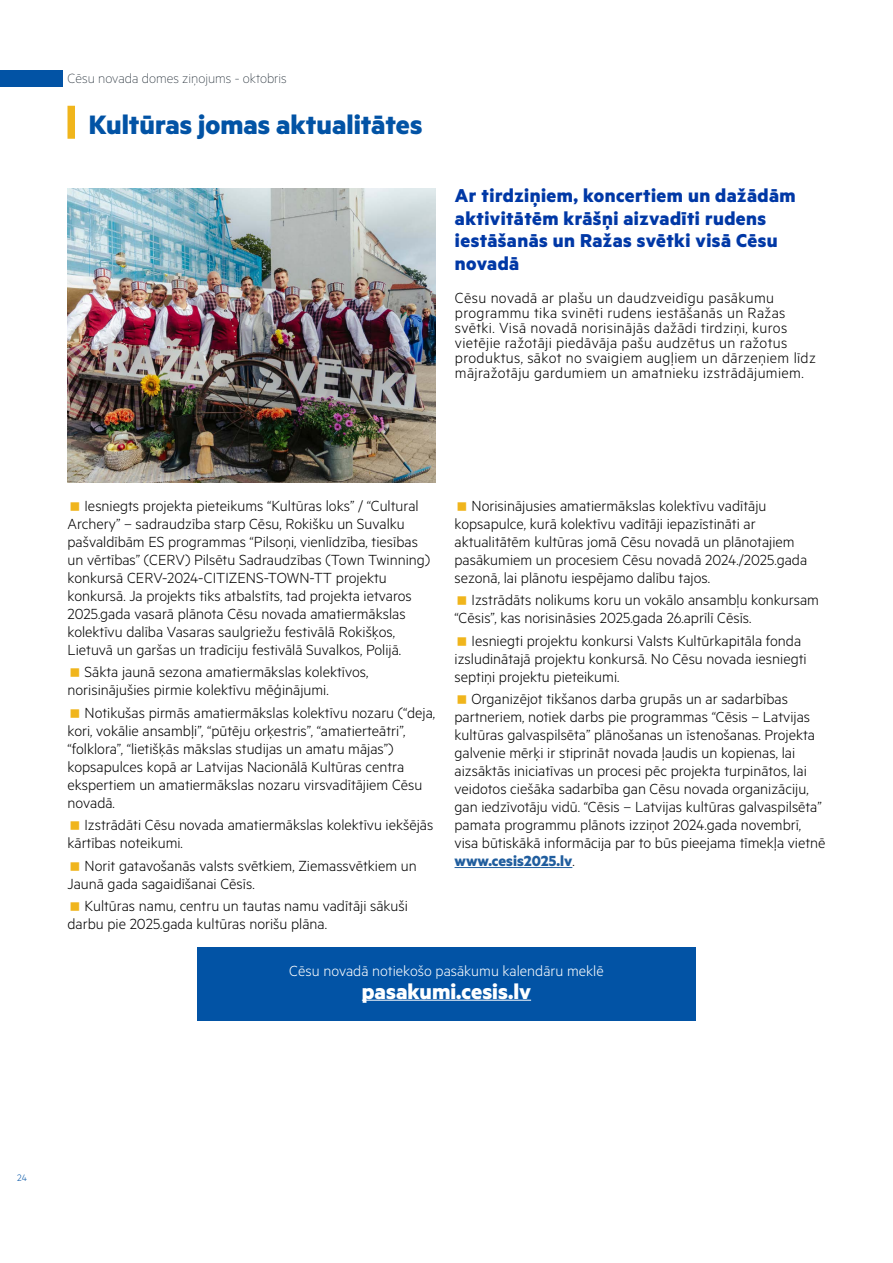
<style>
.page{position:relative;width:893px;height:1263px;background:#fff}
.page>*{position:absolute;margin:0;border:0;box-sizing:border-box;transform-origin:0 0}
.t1{font:700 30px "Metric";color:#0253a5}
.t2{font:700 24px "Metric";color:#fff}
.t3{font:700 21px/22.5px "Metric";letter-spacing:.02em;color:#0038a6}
.t4{font:300 16.5px/18px "Metric";color:#000}
.t5{font:300 16.5px/15px "Metric";letter-spacing:.02em;color:#000}
.t6{font:300 16.5px "Metric";color:#fff}
.t7{font:100 15px "Metric";color:#1b2630}
.t8{font:300 10.5px "Metric";color:#0253a5}
.s1{font-weight:700;color:#215e9e}
</style>
<div class="page">
<div style="left:0;top:70px;width:63px;height:17px;background:#0253a5"></div>
<img style="left:68px;top:188px;width:367px;height:294px">
<div style="left:68px;top:106px;width:7px;height:33px;background:#f0b51c"></div>
<div style="left:197px;top:947px;width:499px;height:73px;background:#0253a5"></div>
<hr style="left:362px;top:1000px;width:169px;height:1px;background:#fff">
<hr style="left:454px;top:867px;width:118px;height:1px;background:#215e9e">
<p class="t7" style="left:68px;top:70px;width:221px">Cēsu novada domes ziņojums ‑ oktobris</p>
<h1 class="t1" style="left:89px;top:106px;width:335px">Kultūras jomas aktualitātes</h1>
<p class="t3" style="left:455px;top:184px;width:342px">Ar tirdziņiem, koncertiem un dažādām aktivitātēm krāšņi aizvadīti rudens iestāšanās un Ražas svētki visā Cēsu novadā</p>
<p class="t5" style="left:455px;top:289px;width:362px">Cēsu novadā ar plašu un daudzveidīgu pasākumu programmu tika svinēti rudens iestāšanās un Ražas svētki. Visā novadā norisinājās dažādi tirdziņi, kuros vietējie ražotāji piedāvāja pašu audzētus un ražotus produktus, sākot no svaigiem augļiem un dārzeņiem līdz mājražotāju gardumiem un amatnieku izstrādājumiem.</p>
<p class="t4" style="left:67px;top:496px;width:364px;text-indent:17px">Iesniegts projekta pieteikums “Kultūras loks” / “Cultural Archery” – sadraudzība starp Cēsu, Rokišku un Suvalku pašvaldībām ES programmas “Pilsoņi, vienlīdzība, tiesības un vērtības” (CERV) Pilsētu Sadraudzības (Town Twinning) konkursā CERV-2024-CITIZENS-TOWN-TT projektu konkursā. Ja projekts tiks atbalstīts, tad projekta ietvaros 2025.gada vasarā plānota Cēsu novada amatiermākslas kolektīvu dalība Vasaras saulgriežu festivālā Rokišķos, Lietuvā un garšas un tradīciju festivālā Suvalkos, Polijā.</p>
<p class="t4" style="left:67px;top:662px;width:302px;text-indent:17px">Sākta jaunā sezona amatiermākslas kolektīvos, norisinājušies pirmie kolektīvu mēģinājumi.</p>
<p class="t4" style="left:67px;top:703px;width:369px;text-indent:17px">Notikušas pirmās amatiermākslas kolektīvu nozaru (“deja, kori, vokālie ansambļi”, “pūtēju orķestris”, “amatierteātri”, “folklora”, “lietišķās mākslas studijas un amatu mājas”) kopsapulces kopā ar Latvijas Nacionālā Kultūras centra ekspertiem un amatiermākslas nozaru virsvadītājiem Cēsu novadā.</p>
<p class="t4" style="left:67px;top:815px;width:367px;text-indent:17px">Izstrādāti Cēsu novada amatiermākslas kolektīvu iekšējās kārtības noteikumi.</p>
<p class="t4" style="left:67px;top:856px;width:351px;text-indent:17px">Norit gatavošanās valsts svētkiem, Ziemassvētkiem un<br>Jaunā gada sagaidīšanai Cēsīs.</p>
<p class="t4" style="left:67px;top:896px;width:342px;text-indent:17px">Kultūras namu, centru un tautas namu vadītāji sākuši darbu pie 2025.gada kultūras norišu plāna.</p>
<p class="t4" style="left:454px;top:496px;width:354px;text-indent:17px">Norisinājusies amatiermākslas kolektīvu vadītāju kopsapulce, kurā kolektīvu vadītāji iepazīstināti ar aktualitātēm kultūras jomā Cēsu novadā un plānotajiem pasākumiem un procesiem Cēsu novadā 2024./2025.gada sezonā, lai plānotu iespējamo dalību tajos.</p>
<p class="t4" style="left:454px;top:590px;width:366px;text-indent:17px">Izstrādāts nolikums koru un vokālo ansambļu konkursam “Cēsis”, kas norisināsies 2025.gada 26.aprīlī Cēsīs.</p>
<p class="t4" style="left:454px;top:631px;width:354px;text-indent:17px">Iesniegti projektu konkursi Valsts Kultūrkapitāla fonda izsludinātajā projektu konkursā. No Cēsu novada iesniegti septiņi projektu pieteikumi.</p>
<p class="t4" style="left:454px;top:689px;width:372px;text-indent:17px">Organizējot tikšanos darba grupās un ar sadarbības partneriem, notiek darbs pie programmas “Cēsis – Latvijas kultūras galvaspilsēta” plānošanas un īstenošanas. Projekta galvenie mērķi ir stiprināt novada ļaudis un kopienas, lai aizsāktās iniciatīvas un procesi pēc projekta turpinātos, lai veidotos ciešāka sadarbība gan Cēsu novada organizāciju, gan iedzīvotāju vidū. “Cēsis – Latvijas kultūras galvaspilsēta” pamata programmu plānots izziņot 2024.gada novembrī, visa būtiskākā informācija par to būs pieejama tīmekļa vietnē <span class="s1">www.cesis2025.lv</span>.</p>
<p class="t6" style="left:289px;top:961px;width:316px">Cēsu novadā notiekošo pasākumu kalendāru meklē</p>
<h2 class="t2" style="left:362px;top:976px;width:171px">pasakumi.cesis.lv</h2>
<p class="t8" style="left:17px;top:1171px;width:11px">24</p>
</div>
